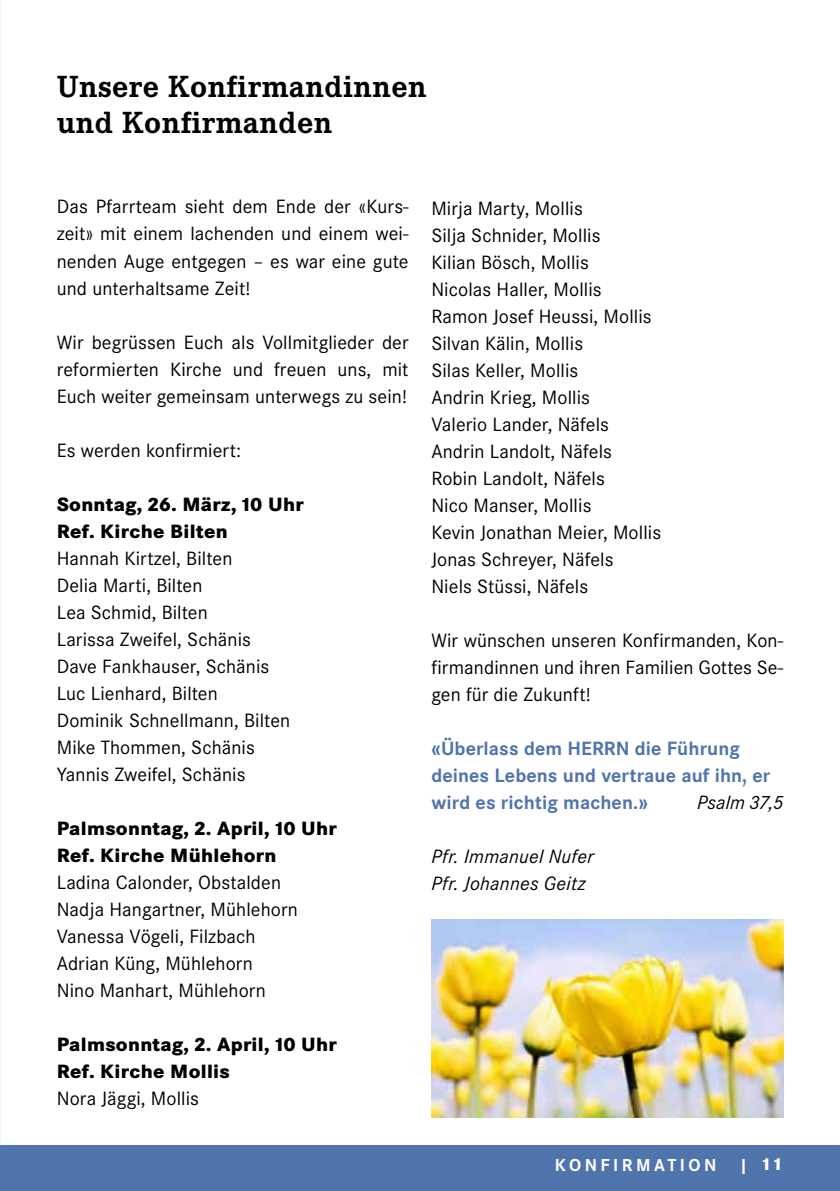
<style>
.page{position:relative;width:840px;height:1191px;background:#fff}
.page>*{position:absolute;margin:0;border:0;box-sizing:border-box;transform-origin:0 0}
.t1{font:700 30px/36px "Corporate EBQ";letter-spacing:.015em;color:#000}
.t2{font:20px/27px "Corporate S";letter-spacing:.005em;color:#000;text-align:justify}
.t3{font:800 20px/27px "Corporate S";letter-spacing:.015em;color:#000}
.t4{font:700 20px/27px "Corporate S";letter-spacing:.005em;color:#5074ac}
.t5{font:italic 20px/27px "Corporate S";letter-spacing:.015em;color:#000}
.t6{font:700 18px "Corporate S";letter-spacing:.19em;color:#fff}
.s1{font-weight:800}
</style>
<div class="page">
<div style="left:0;top:1145px;width:839px;height:46px;background:#5074ac"></div>
<img style="left:431px;top:919px;width:351px;height:198px">
<h1 class="t1" style="left:57px;top:69px;width:371px">Unsere Konfirmandinnen und Konfirmanden</h1>
<p class="t2" style="left:57px;top:193px;width:353px">Das Pfarrteam sieht dem Ende der «Kurs&shy;zeit» mit einem lachenden und einem wei&shy;nenden Auge entgegen – es war eine gute und unterhaltsame Zeit!</p>
<p class="t2" style="left:57px;top:328px;width:353px">Wir begrüssen Euch als Vollmitglieder der reformierten Kirche und freuen uns, mit Euch weiter gemeinsam unterwegs zu sein!</p>
<p class="t2" style="left:57px;top:436px;width:186px">Es werden konfirmiert:</p>
<p class="t3" style="left:57px;top:491px;width:248px">Sonntag, 26. März, 10 Uhr<br>Ref. Kirche Bilten</p>
<p class="t2" style="left:57px;top:544px;width:235px;text-align:left">Hannah Kirtzel, Bilten<br>Delia Marti, Bilten<br>Lea Schmid, Bilten<br>Larissa Zweifel, Schänis<br>Dave Fankhauser, Schänis<br>Luc Lienhard, Bilten<br>Dominik Schnellmann, Bilten<br>Mike Thommen, Schänis<br>Yannis Zweifel, Schänis</p>
<p class="t3" style="left:57px;top:815px;width:281px">Palmsonntag, 2. April, 10 Uhr<br>Ref. Kirche Mühlehorn</p>
<p class="t2" style="left:57px;top:868px;width:243px;text-align:left">Ladina Calonder, Obstalden<br>Nadja Hangartner, Mühlehorn<br>Vanessa Vögeli, Filzbach<br>Adrian Küng, Mühlehorn<br>Nino Manhart, Mühlehorn</p>
<p class="t3" style="left:57px;top:1031px;width:281px">Palmsonntag, 2. April, 10 Uhr<br>Ref. Kirche Mollis</p>
<p class="t2" style="left:57px;top:1084px;width:144px">Nora Jäggi, Mollis</p>
<p class="t2" style="left:431px;top:195px;width:231px;text-align:left">Mirja Marty, Mollis<br>Silja Schnider, Mollis<br>Kilian Bösch, Mollis<br>Nicolas Haller, Mollis<br>Ramon Josef Heussi, Mollis<br>Silvan Kälin, Mollis<br>Silas Keller, Mollis<br>Andrin Krieg, Mollis<br>Valerio Lander, Näfels<br>Andrin Landolt, Näfels<br>Robin Landolt, Näfels<br>Nico Manser, Mollis<br>Kevin Jonathan Meier, Mollis<br>Jonas Schreyer, Näfels<br>Niels Stüssi, Näfels</p>
<p class="t2" style="left:431px;top:627px;width:353px">Wir wünschen unseren Konfirmanden, Kon&shy;firmandinnen und ihren Familien Gottes Se&shy;gen für die Zukunft!</p>
<p class="t4" style="left:431px;top:735px;width:340px">«Überlass dem HERRN die Führung deines Lebens und vertraue auf ihn, er wird es richtig machen.»</p>
<p class="t5" style="left:696px;top:789px;width:88px">Psalm 37,5</p>
<p class="t5" style="left:431px;top:843px;width:164px">Pfr. Immanuel Nufer<br>Pfr. Johannes Geitz</p>
<p class="t6" style="left:554px;top:1154px;width:230px">KONFIRMATION | <span class="s1">11</span></p>
</div>
